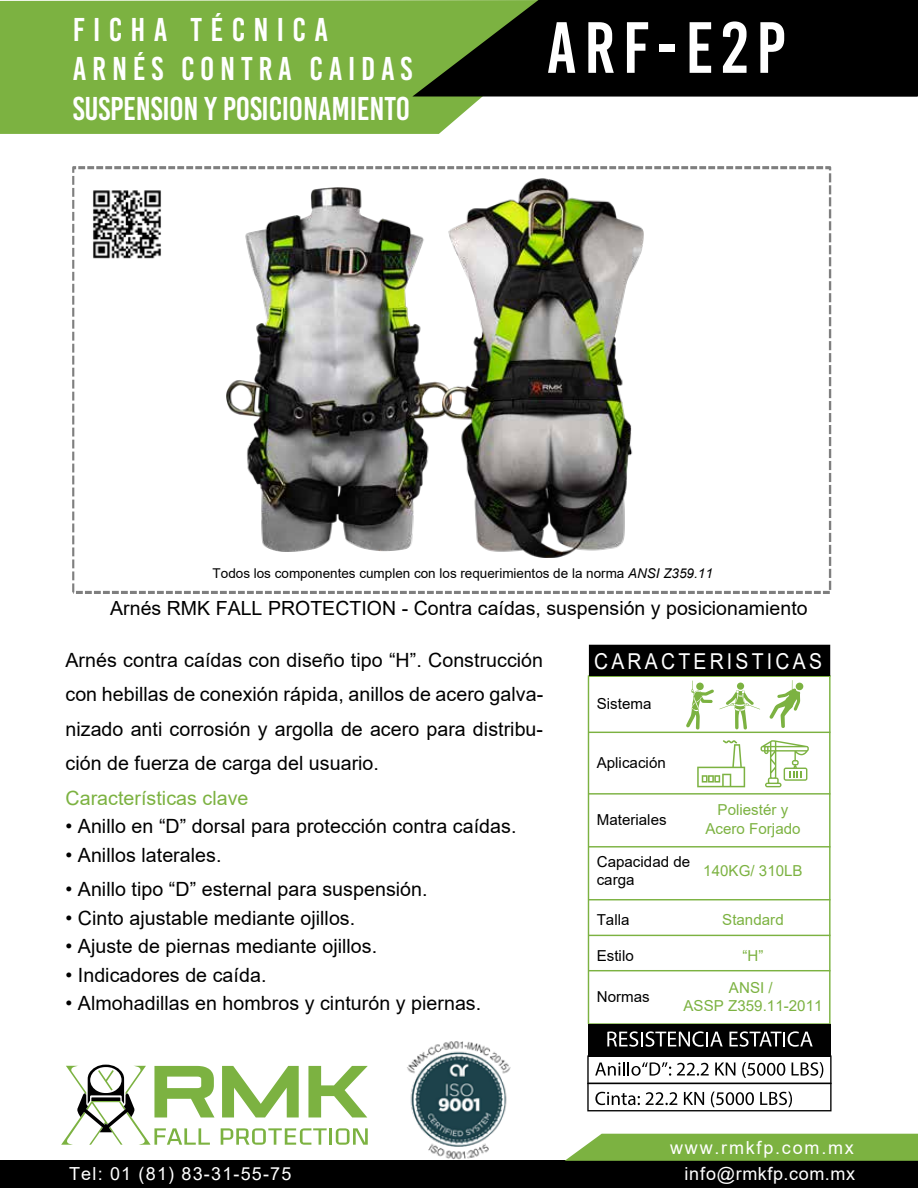
<style>
.page{position:relative;width:918px;height:1188px;background:#fff}
.page>*{position:absolute;margin:0;border:0;box-sizing:border-box;transform-origin:0 0}
.t1{font:72.3px "Bebas Kai";letter-spacing:.105em;color:#fff}
.t2{font:33px/39.6px "Bebas Kai";letter-spacing:.175em;color:#fff}
.t3{font:21.9px "Arial";letter-spacing:.165em;color:#fff;scale:.89 1}
.t4{font:19.65px/34.5px "Arial";color:#000;text-align:justify}
.t5{font:19.65px "Arial";color:#7cb241}
.t6{font:19.5px "Arial";color:#000}
.t7{font:18px "Arial";letter-spacing:.065em;color:#fff}
.t8{font:18px "Arial";letter-spacing:.03em;color:#fff}
.t9{font:18px "Arial";letter-spacing:.1em;color:#fff}
.t10{font:15.15px/18.1px "Arial";color:#7cb241;text-align:center}
.t11{font:15.15px/18.1px "Arial";color:#000}
.t12{font:13.5px "Arial";color:#000}
.s1{font-style:italic}
</style>
<div class="page">
<svg style="left:72px;top:166px;width:759px;height:428px"></svg>
<div style="left:0;top:1161px;width:918px;height:27px;background:#000"></div>
<div style="left:0;top:0;width:482px;height:134px;background:#7cb241"></div>
<svg style="left:412px;top:0;width:506px;height:97px;background:#101709"></svg>
<img style="left:403px;top:1041px;width:112px;height:120px">
<svg style="left:565px;top:1134px;width:353px;height:27px;background:#81b44a"></svg>
<svg style="left:222px;top:1066px;width:77px;height:51px"></svg>
<svg style="left:308px;top:1066px;width:60px;height:51px"></svg>
<svg style="left:221px;top:1128px;width:147px;height:17px"></svg>
<svg style="left:61px;top:1065px;width:154px;height:80px"></svg>
<img style="left:91px;top:188px;width:71px;height:71px">
<img style="left:226px;top:188px;width:217px;height:364px">
<img style="left:443px;top:178px;width:201px;height:379px">
<hr style="left:588px;top:732px;width:242px;height:1px;background:#7cb241">
<hr style="left:588px;top:793px;width:242px;height:2px;background:#7cb241">
<hr style="left:588px;top:846px;width:242px;height:2px;background:#7cb241">
<hr style="left:588px;top:899px;width:242px;height:1px;background:#7cb241">
<hr style="left:588px;top:675px;width:1px;height:349px;background:#7cb241">
<hr style="left:829px;top:675px;width:2px;height:349px;background:#7cb241">
<hr style="left:588px;top:935px;width:242px;height:1px;background:#7cb241">
<hr style="left:588px;top:1023px;width:242px;height:2px;background:#7cb241">
<hr style="left:588px;top:970px;width:242px;height:1px;background:#7cb241">
<svg style="left:697px;top:740px;width:48px;height:47px"></svg>
<svg style="left:761px;top:740px;width:48px;height:47px"></svg>
<svg style="left:589px;top:645px;width:241px;height:85px"></svg>
<div style="left:796px;top:683px;width:7px;height:7px;background:#7cb241;border-radius:50%"></div>
<div style="left:588px;top:1024px;width:243px;height:32px;background:#010101"></div>
<svg style="left:607px;top:1031px;width:116px;height:16px"></svg>
<svg style="left:729px;top:1031px;width:84px;height:16px"></svg>
<svg style="left:587px;top:1055px;width:245px;height:56px"></svg>
<h2 class="t2" style="left:73px;top:10px;width:341px">FICHA TÉCNICA<br>ARNÉS CONTRA CAIDAS<br>SUSPENSION Y POSICIONAMIENTO</h2>
<h1 class="t1" style="left:547px;top:9px;width:241px">ARF-E2P</h1>
<p class="t12" style="left:213px;top:564px;width:502px">Todos los componentes cumplen con los requerimientos de la norma <span class="s1">ANSI Z359.11</span></p>
<p class="t6" style="left:110px;top:595px;width:699px">Arnés RMK FALL PROTECTION - Contra caídas, suspensión y posicionamiento</p>
<p class="t4" style="left:65px;top:642px;width:479px">Arnés contra caídas con diseño tipo “H”. Construcción con hebillas de conexión rápida, anillos de acero galva&shy;nizado anti corrosión y argolla de acero para distribu&shy;ción de fuerza de carga del usuario.</p>
<p class="t5" style="left:65px;top:784px;width:185px">Características clave</p>
<p class="t4" style="left:65px;top:809px;width:452px">• Anillo en “D” dorsal para protección contra caídas.</p>
<p class="t4" style="left:65px;top:837px;width:158px">• Anillos laterales.</p>
<p class="t4" style="left:65px;top:872px;width:364px">• Anillo tipo “D” esternal para suspensión.</p>
<p class="t4" style="left:65px;top:900px;width:291px">• Cinto ajustable mediante ojillos.</p>
<p class="t4" style="left:65px;top:929px;width:313px">• Ajuste de piernas mediante ojillos.</p>
<p class="t4" style="left:65px;top:957px;width:202px">• Indicadores de caída.</p>
<p class="t4" style="left:65px;top:986px;width:417px">• Almohadillas en hombros y cinturón y piernas.</p>
<p class="t3" style="left:594px;top:646px;width:257px">CARACTERISTICAS</p>
<p class="t11" style="left:597px;top:694px;width:56px">Sistema</p>
<p class="t11" style="left:597px;top:753px;width:71px">Aplicación</p>
<p class="t10" style="left:705px;top:801px;width:97px">Poliestér y<br>Acero Forjado</p>
<p class="t10" style="left:703px;top:862px;width:101px">140KG/ 310LB</p>
<p class="t10" style="left:722px;top:911px;width:63px">Standard</p>
<p class="t11" style="left:597px;top:810px;width:71px">Materiales</p>
<p class="t11" style="left:597px;top:853px;width:95px">Capacidad de carga</p>
<p class="t11" style="left:597px;top:911px;width:34px">Talla</p>
<p class="t11" style="left:597px;top:947px;width:39px">Estilo</p>
<p class="t10" style="left:742px;top:947px;width:23px">“H”</p>
<p class="t11" style="left:597px;top:987px;width:55px">Normas</p>
<p class="t10" style="left:683px;top:978px;width:141px">ANSI /<br>ASSP Z359.11-2011</p>
<p class="t7" style="left:69px;top:1162px;width:224px">Tel: 01 (81) 83-31-55-75</p>
<p class="t9" style="left:670px;top:1135px;width:185px">www.rmkfp.com.mx</p>
<p class="t8" style="left:684px;top:1162px;width:172px">info@rmkfp.com.mx</p>
</div>
